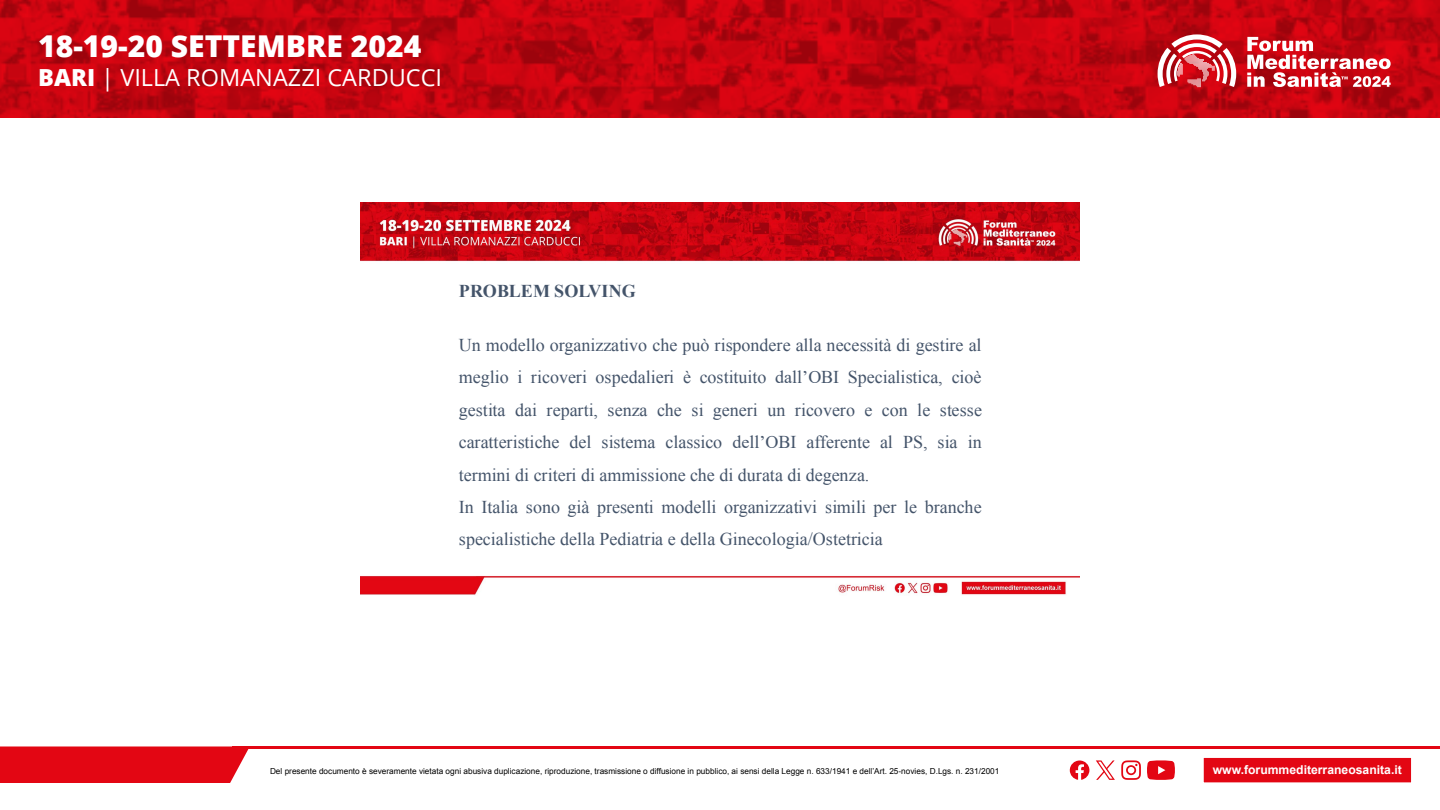
<style>
.page{position:relative;width:1440px;height:810px;background:#fff}
.page>*{position:absolute;margin:0;border:0;box-sizing:border-box;transform-origin:0 0}
.t1{font:800 30.08px "Open Sans";color:#fff}
.t2{font:23.55px "Open Sans";color:#fff}
.t3{font:18px/32.5px "Times New Roman";color:#44546a}
.t4{font:700 18px "Times New Roman";color:#44546a}
.t5{font:700 12.15px "Arial";color:#fff}
.t6{font:8.25px "Arial";color:#000}
.s1{font-weight:800}
</style>
<div class="page">
<div style="left:0;top:746px;width:249px;height:37px;background:#e30613"></div>
<hr style="left:232px;top:746px;width:1208px;height:3px;background:#e30613">
<div style="left:1203px;top:757px;width:209px;height:27px;background:#e30613;border:1px solid #fff"></div>
<svg style="left:1121px;top:760px;width:20px;height:20px"></svg>
<svg style="left:1147px;top:760px;width:28px;height:20px"></svg>
<svg style="left:1070px;top:761px;width:19px;height:19px"></svg>
<svg style="left:1096px;top:760px;width:19px;height:20px"></svg>
<svg style="left:0;top:0;width:1440px;height:117px;background:#c2040f"></svg>
<svg style="left:1158px;top:34px;width:78px;height:53px"></svg>
<svg style="left:1247px;top:37px;width:144px;height:50px"></svg>
<img style="left:360px;top:202px;width:720px;height:393px">
<h1 class="t1" style="left:38px;top:24px;width:385px">18-19-20 SETTEMBRE 2024</h1>
<h2 class="t2" style="left:38px;top:62px;width:406px"><span class="s1">BARI</span> | VILLA ROMANAZZI CARDUCCI</h2>
<p class="t4" style="left:459px;top:279px;width:178px">PROBLEM SOLVING</p>
<p class="t3" style="left:459px;top:328px;width:525px">Un modello organizzativo che può rispondere alla necessità di gestire al meglio i ricoveri ospedalieri è costituito dall’OBI Specialistica, cioè gestita dai reparti, senza che si generi un ricovero e con le stesse caratteristiche del sistema classico dell’OBI afferente al PS, sia in termini di criteri di ammissione che di durata di degenza.<br>In Italia sono già presenti modelli organizzativi simili per le branche specialistiche della Pediatria e della Ginecologia/Ostetricia</p>
<p class="t6" style="left:270px;top:766px;width:731px">Del presente documento è severamente vietata ogni abusiva duplicazione, riproduzione, trasmissione o diffusione in pubblico, ai sensi della Legge n. 633/1941 e dell’Art. 25-novies, D.Lgs. n. 231/2001</p>
<p class="t5" style="left:1213px;top:762px;width:191px">www.forummediterraneosanita.it</p>
</div>
